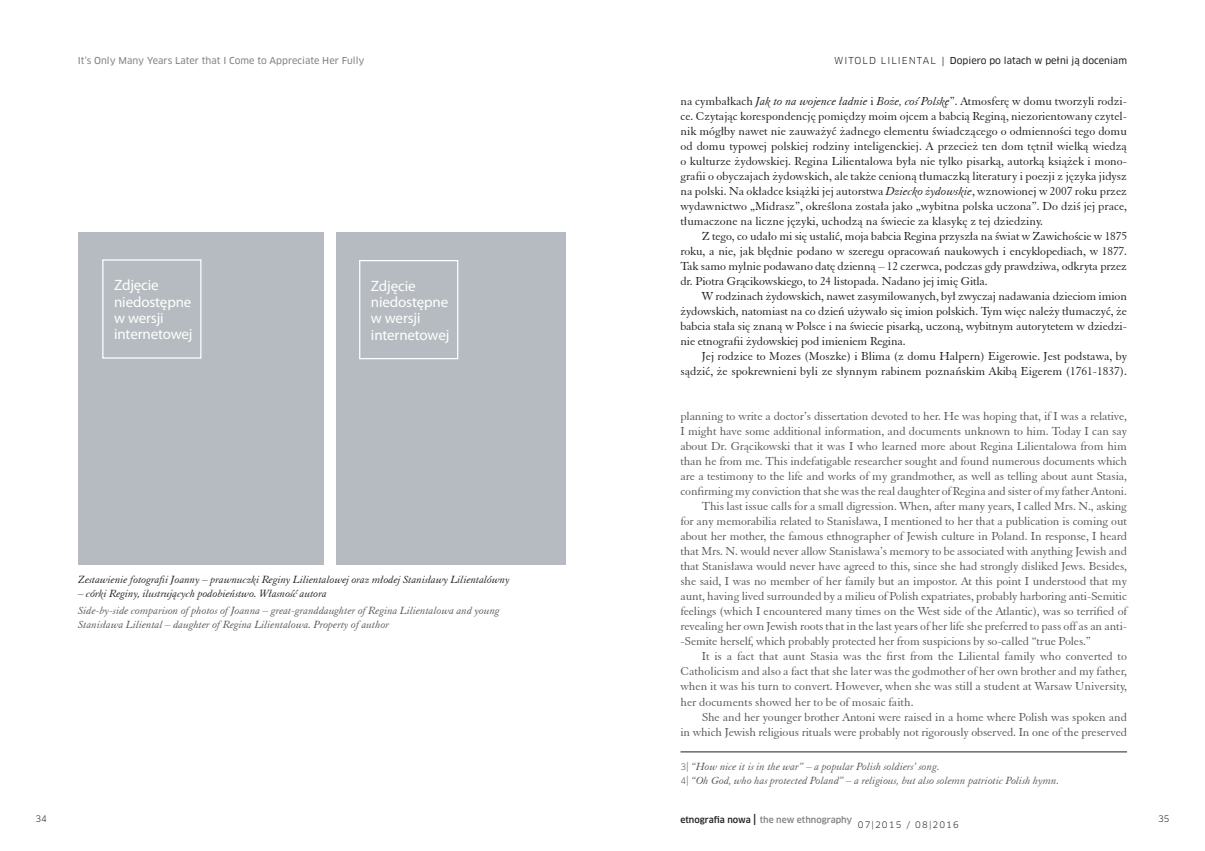
<style>
.page{position:relative;width:1205px;height:851px;background:#fff}
.page>*{position:absolute;margin:0;border:0;box-sizing:border-box;transform-origin:0 0}
.t1{font:15px/16.2px "Myriad Pro";letter-spacing:-.01em;color:#fff}
.t2{font:12.5px "Elega Garmnd EU";letter-spacing:-.01em;color:#57585a}
.t3{font:12.5px/15px "Elega Garmnd EU";color:#231f20;text-align:justify}
.t4{font:italic 11.25px/13.8px "Elega Garmnd EU";color:#57585a}
.t5{font:italic 11.25px "Elega Garmnd EU";color:#231f20}
.t6{font:9.38px "Clan Pro News";color:#808285}
.t7{font:9.38px "Clan Pro News";color:#231f20}
.t8{font:500 8.75px "Clan Pro";color:#808285}
.t9{font:8.75px "Clan Pro";letter-spacing:.13em;color:#231f20}
.s1{font-family:"Clan Pro"}
.s2{font-family:"Elega Garmnd EU";font-style:italic}
.s3{font-style:italic}
.s4{font-family:"Clan Pro";font-style:normal;font-size:8.75px}
.s5{font-family:"Clan Pro";font-style:normal;font-size:10px}
.s6{color:#231f20}
.s7{font-size:11.25px;color:#231f20}
</style>
<div class="page">
<div style="left:78px;top:232px;width:245px;height:333px;background:#b5bbc0"></div>
<div style="left:336px;top:232px;width:230px;height:333px;background:#b5bbc0"></div>
<hr style="left:680px;top:751px;width:447px;height:1px;background:#231f20">
<div style="left:359px;top:260px;width:99px;height:99px;border:1px solid #fff"></div>
<div style="left:102px;top:259px;width:99px;height:99px;border:1px solid #fff"></div>
<p class="t6" style="left:78px;top:55px;width:288px">It’s Only Many Years Later that I Come to Appreciate Her Fully</p>
<p class="t7" style="left:834px;top:55px;width:294px"><span class="s1">WITOLD L ILIENTAL</span> <span class="s2">|</span> Dopiero po latach w pełni ją doceniam</p>
<p class="t1" style="left:114px;top:277px;width:80px">Zdjęcie niedostępne w wersji internetowej</p>
<p class="t1" style="left:371px;top:277px;width:80px">Zdjęcie niedostępne w wersji internetowej</p>
<p class="t5" style="left:78px;top:573px;width:433px">Zestawienie fotografii Joanny – prawnuczki Reginy Lilientalowej oraz młodej Stanisławy Lilientalówny</p>
<p class="t5" style="left:78px;top:586px;width:250px">– córki Reginy, ilustrujących podobieństwo. Własność autora</p>
<p class="t4" style="left:78px;top:603px;width:423px">Side-by-side comparison of photos of Joanna – great-granddaughter of Regina Lilientalowa and young<br>Stanisława Liliental – daughter of Regina Lilientalowa. Property of author</p>
<p class="t3" style="left:680px;top:94px;width:448px">na cymbałkach <span class="s3">Jak to na wojence ładnie</span> i <span class="s3">Boże, coś Polskę</span>”. Atmosferę w domu tworzyli rodzi&shy;ce. Czytając korespondencję pomiędzy moim ojcem a babcią Reginą, niezorientowany czytel&shy;nik mógłby nawet nie zauważyć żadnego elementu świadczącego o odmienności tego domu od domu typowej polskiej rodziny inteligenckiej. A przecież ten dom tętnił wielką wiedzą o kulturze żydowskiej. Regina Lilientalowa była nie tylko pisarką, autorką książek i mono&shy;grafii o obyczajach żydowskich, ale także cenioną tłumaczką literatury i poezji z języka jidysz na polski. Na okładce książki jej autorstwa <span class="s3">Dziecko żydowskie</span>, wznowionej w 2007 roku przez wydawnictwo „Midrasz”, określona została jako „wybitna polska uczona”. Do dziś jej prace, tłumaczone na liczne języki, uchodzą na świecie za klasykę z tej dziedziny.</p>
<p class="t3" style="left:680px;top:229px;width:448px;text-indent:21px">Z tego, co udało mi się ustalić, moja babcia Regina przyszła na świat w Zawichoście w 1875 roku, a nie, jak błędnie podano w szeregu opracowań naukowych i encyklopediach, w 1877.<br>Tak samo mylnie podawano datę dzienną – 12 czerwca, podczas gdy prawdziwa, odkryta przez dr. Piotra Grącikowskiego, to 24 listopada. Nadano jej imię Gitla.</p>
<p class="t3" style="left:680px;top:289px;width:448px;text-indent:21px">W rodzinach żydowskich, nawet zasymilowanych, był zwyczaj nadawania dzieciom imion żydowskich, natomiast na co dzień używało się imion polskich. Tym więc należy tłumaczyć, że babcia stała się znaną w Polsce i na świecie pisarką, uczoną, wybitnym autorytetem w dziedzi&shy;nie etnografii żydowskiej pod imieniem Regina.</p>
<p class="t3" style="left:680px;top:349px;width:448px;text-align:right">Jej rodzice to Mozes (Moszke) i Blima (z domu Halpern) Eigerowie. Jest podstawa, by sądzić, że spokrewnieni byli ze słynnym rabinem poznańskim Akibą Eigerem (1761-1837).</p>
<p class="t2" style="left:680px;top:409px;width:448px">planning to write a doctor’s dissertation devoted to her. He was hoping that, if I was a relative,</p>
<p class="t2" style="left:680px;top:424px;width:448px">I might have some additional information, and documents unknown to him. Today I can say</p>
<p class="t2" style="left:680px;top:439px;width:448px">about Dr. Grącikowski that it was I who learned more about Regina Lilientalowa from him</p>
<p class="t2" style="left:680px;top:454px;width:448px">than he from me. This indefatigable researcher sought and found numerous documents which</p>
<p class="t2" style="left:680px;top:469px;width:448px">are a testimony to the life and works of my grandmother, as well as telling about aunt Stasia,</p>
<p class="t2" style="left:680px;top:484px;width:448px">confirming my conviction that she was the real daughter of Regina and sister of my father Antoni.</p>
<p class="t2" style="left:702px;top:499px;width:427px">This last issue calls for a small digression. When, after many years, I called Mrs. N., asking</p>
<p class="t2" style="left:680px;top:514px;width:448px">for any memorabilia related to Stanisława, I mentioned to her that a publication is coming out</p>
<p class="t2" style="left:680px;top:529px;width:448px">about her mother, the famous ethnographer of Jewish culture in Poland. In response, I heard</p>
<p class="t2" style="left:680px;top:544px;width:448px">that Mrs. N. would never allow Stanisława’s memory to be associated with anything Jewish and</p>
<p class="t2" style="left:680px;top:559px;width:448px">that Stanisława would never have agreed to this, since she had strongly disliked Jews. Besides,</p>
<p class="t2" style="left:680px;top:574px;width:448px">she said, I was no member of her family but an impostor. At this point I understood that my</p>
<p class="t2" style="left:680px;top:589px;width:448px">aunt, having lived surrounded by a milieu of Polish expatriates, probably harboring anti-Semitic</p>
<p class="t2" style="left:680px;top:604px;width:448px">feelings (which I encountered many times on the West side of the Atlantic), was so terrified of</p>
<p class="t2" style="left:680px;top:619px;width:448px">revealing her own Jewish roots that in the last years of her life she preferred to pass off as an anti-</p>
<p class="t2" style="left:680px;top:634px;width:412px">-Semite herself, which probably protected her from suspicions by so-called “true Poles.”</p>
<p class="t2" style="left:702px;top:649px;width:427px">It is a fact that aunt Stasia was the first from the Liliental family who converted to</p>
<p class="t2" style="left:680px;top:664px;width:448px">Catholicism and also a fact that she later was the godmother of her own brother and my father,</p>
<p class="t2" style="left:680px;top:679px;width:448px">when it was his turn to convert. However, when she was still a student at Warsaw University,</p>
<p class="t2" style="left:680px;top:694px;width:235px">her documents showed her to be of mosaic faith.</p>
<p class="t2" style="left:702px;top:709px;width:427px">She and her younger brother Antoni were raised in a home where Polish was spoken and</p>
<p class="t2" style="left:680px;top:724px;width:448px">in which Jewish religious rituals were probably not rigorously observed. In one of the preserved</p>
<p class="t4" style="left:680px;top:759px;width:380px"><span class="s4">3</span><span class="s5">|</span> “How nice it is in the war” – a popular Polish soldiers’ song.<br><span class="s4">4</span><span class="s5">|</span> “Oh God, who has protected Poland” – a religious, but also solemn patriotic Polish hymn.</p>
<p class="t9" style="left:35px;top:813px;width:13px">34</p>
<p class="t8" style="left:680px;top:814px;width:173px"><span class="s6">etnografia nowa</span> <span class="s7">|</span> the new ethnography</p>
<p class="t9" style="left:1158px;top:813px;width:13px">35</p>
<p class="t9" style="left:858px;top:819px;width:103px">07|2015 / 08|2016</p>
</div>
